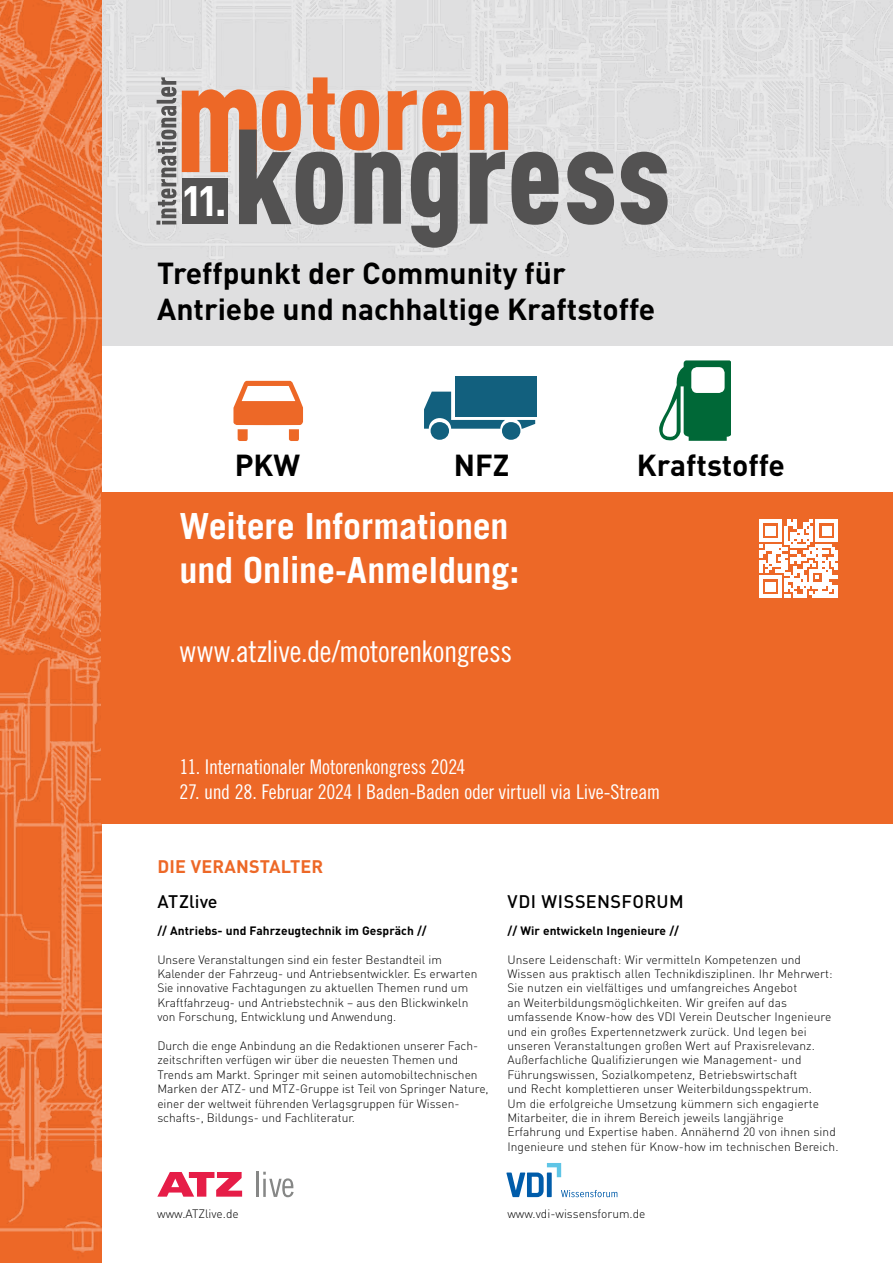
<style>
.page{position:relative;width:893px;height:1263px;background:#fff}
.page>*{position:absolute;margin:0;border:0;box-sizing:border-box;transform-origin:0 0}
.t1{font:700 42px "DIN Pro";color:#fff}
.t2{font:700 36px/43.2px "Trade Gothic LT Std";letter-spacing:-.005em;color:#fff}
.t3{font:700 30px/36px "DIN Pro";color:#000}
.t4{font:30px "Trade Gothic LT Std Cn 18";letter-spacing:-.015em;color:#fff}
.t5{font:20.25px "Trade Gothic LT Std Cn 18";letter-spacing:-.015em;color:#fff}
.t6{font:500 18px "DIN Pro";letter-spacing:.02em;color:#000}
.t7{font:700 18px "DIN Pro";letter-spacing:.01em;color:#ed6827}
.t8{font:500 18px "DIN Pro";color:#000}
.t9{font:300 12px/14.4px "DIN Pro";color:#000}
.t10{font:700 12px "DIN Pro";letter-spacing:.005em;color:#000}
</style>
<div class="page">
<hr style="left:256px;top:1172px;width:2px;height:25px;background:#868786">
<svg style="left:263px;top:1172px;width:31px;height:25px"></svg>
<svg style="left:157px;top:1172px;width:85px;height:24px"></svg>
<div style="left:93px;top:0;width:800px;height:345px;background:#dfdfe0"></div>
<img style="left:104px;top:0;width:789px;height:260px">
<img style="left:0;top:0;width:102px;height:1263px">
<svg style="left:233px;top:381px;width:70px;height:60px"></svg>
<div style="left:455px;top:376px;width:82px;height:41px;background:#12607e"></div>
<svg style="left:424px;top:392px;width:111px;height:48px"></svg>
<svg style="left:659px;top:360px;width:72px;height:81px"></svg>
<div style="left:102px;top:492px;width:791px;height:331px;background:#ed6827"></div>
<svg style="left:759px;top:520px;width:78px;height:78px"></svg>
<svg style="left:506px;top:1163px;width:111px;height:34px"></svg>
<svg style="left:470px;top:90px;width:89px;height:135px"></svg>
<svg style="left:567px;top:152px;width:47px;height:73px"></svg>
<svg style="left:621px;top:152px;width:47px;height:73px"></svg>
<svg style="left:156px;top:77px;width:306px;height:171px"></svg>
<h1 class="t1" style="left:180px;top:172px;width:48px">11.</h1>
<h3 class="t3" style="left:157px;top:254px;width:500px">Treffpunkt der Community für<br>Antriebe und nachhaltige Kraftstoffe</h3>
<h3 class="t3" style="left:235px;top:445px;width:67px">PKW</h3>
<h3 class="t3" style="left:454px;top:445px;width:57px">NFZ</h3>
<h3 class="t3" style="left:637px;top:445px;width:150px">Kraftstoffe</h3>
<h2 class="t2" style="left:180px;top:504px;width:341px">Weitere Informationen und Online-Anmeldung:</h2>
<h3 class="t4" style="left:180px;top:633px;width:334px">www.atzlive.de/motorenkongress</h3>
<h3 class="t5" style="left:180px;top:755px;width:287px">11. Internationaler Motorenkongress 2024</h3>
<h3 class="t5" style="left:180px;top:779px;width:482px">27. und 28. Februar 2024 | Baden-Baden oder virtuell via Live-Stream</h3>
<h3 class="t7" style="left:157px;top:854px;width:167px">DIE VERANSTALTER</h3>
<h3 class="t8" style="left:157px;top:889px;width:62px">ATZlive</h3>
<p class="t10" style="left:157px;top:922px;width:271px">// Antriebs- und Fahrzeugtechnik im Gespräch //</p>
<p class="t9" style="left:157px;top:952px;width:322px">Unsere Veranstaltungen sind ein fester Bestandteil im Kalender der Fahrzeug- und Antriebsentwickler. Es erwarten Sie innovative Fachtagungen zu aktuellen Themen rund um Kraftfahrzeug- und Antriebstechnik – aus den Blickwinkeln von Forschung, Entwicklung und Anwendung.</p>
<p class="t9" style="left:157px;top:1038px;width:333px">Durch die enge Anbindung an die Redaktionen unserer Fach&shy;zeitschriften verfügen wir über die neuesten Themen und Trends am Markt. Springer mit seinen automobiltechnischen Marken der ATZ- und MTZ-Gruppe ist Teil von Springer Nature, einer der weltweit führenden Verlagsgruppen für Wissen&shy;schafts-, Bildungs- und Fachliteratur.</p>
<h3 class="t6" style="left:507px;top:889px;width:178px">VDI WISSENSFORUM</h3>
<p class="t10" style="left:507px;top:922px;width:173px">// Wir entwickeln Ingenieure //</p>
<p class="t9" style="left:507px;top:952px;width:333px">Unsere Leidenschaft: Wir vermitteln Kompetenzen und Wissen aus praktisch allen Technikdisziplinen. Ihr Mehrwert:<br>Sie nutzen ein vielfältiges und umfangreiches Angebot<br>an Weiterbildungsmöglichkeiten. Wir greifen auf das umfassende Know-how des VDI Verein Deutscher Ingenieure und ein großes Expertennetzwerk zurück. Und legen bei unseren Veranstaltungen großen Wert auf Praxisrelevanz.<br>Außerfachliche Qualifizierungen wie Management- und Führungswissen, Sozialkompetenz, Betriebswirtschaft<br>und Recht komplettieren unser Weiterbildungsspektrum.<br>Um die erfolgreiche Umsetzung kümmern sich engagierte Mitarbeiter, die in ihrem Bereich jeweils langjährige Erfahrung und Expertise haben. Annähernd 20 von ihnen sind Ingenieure und stehen für Know-how im technischen Bereich.</p>
<p class="t9" style="left:157px;top:1206px;width:83px">www.ATZlive.de</p>
<p class="t9" style="left:507px;top:1206px;width:140px">www.vdi-wissensforum.de</p>
</div>
